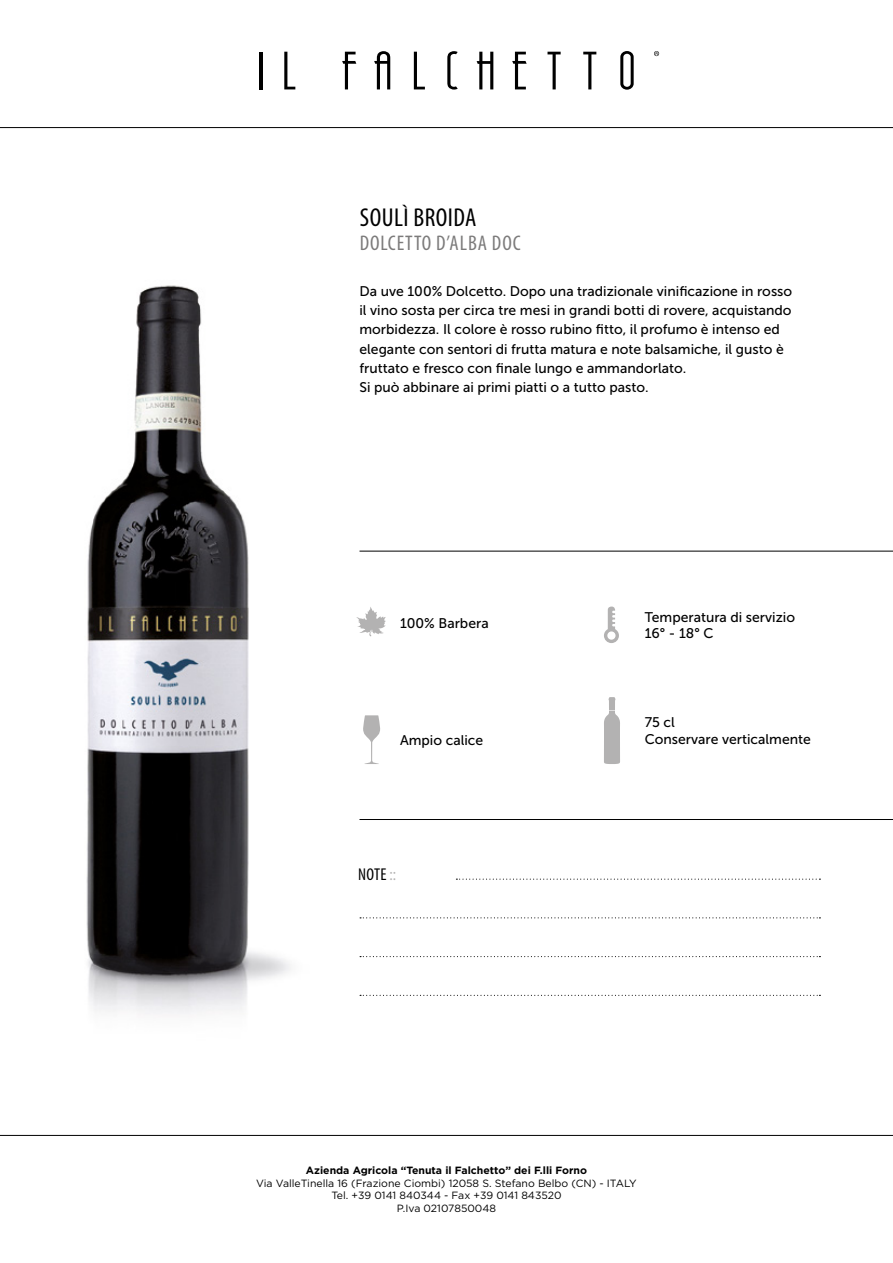
<style>
.page{position:relative;width:893px;height:1263px;background:#fff}
.page>*{position:absolute;margin:0;border:0;box-sizing:border-box;transform-origin:0 0}
.t1{font:condensed 25.95px "Myriad Pro";letter-spacing:.02em;color:#000}
.t2{font:condensed 21.3px "Myriad Pro";letter-spacing:.045em;color:#7c7b7b}
.t3{font:condensed 17.1px "Myriad Pro";color:#000}
.t4{font:13.95px/19.4px "Museo Sans 500";color:#000}
.t5{font:10.5px/12.6px "Gotham";color:#000;text-align:center}
.t6{font:700 10.5px "Gotham";color:#000}
.s1{color:#b3b2b2}
</style>
<div class="page">
<svg style="left:654px;top:51px;width:5px;height:5px"></svg>
<svg style="left:447px;top:51px;width:11px;height:39px"></svg>
<hr style="left:259px;top:52px;width:3px;height:37px;background:#000">
<svg style="left:284px;top:52px;width:11px;height:37px"></svg>
<svg style="left:342px;top:52px;width:14px;height:37px"></svg>
<svg style="left:374px;top:51px;width:16px;height:38px"></svg>
<svg style="left:414px;top:52px;width:11px;height:37px"></svg>
<svg style="left:477px;top:52px;width:16px;height:37px"></svg>
<svg style="left:512px;top:52px;width:15px;height:37px"></svg>
<svg style="left:547px;top:52px;width:14px;height:37px"></svg>
<svg style="left:583px;top:52px;width:13px;height:37px"></svg>
<svg style="left:620px;top:51px;width:14px;height:39px"></svg>
<hr style="left:0;top:127px;width:893px;height:1px;background:#000">
<hr style="left:0;top:1135px;width:893px;height:1px;background:#000">
<img style="left:86px;top:285px;width:274px;height:729px">
<hr style="left:359px;top:819px;width:534px;height:1px;background:#000">
<hr style="left:359px;top:551px;width:534px;height:1px;background:#000">
<svg style="left:456px;top:879px;width:364px;height:1px"></svg>
<svg style="left:360px;top:917px;width:460px;height:1px"></svg>
<svg style="left:360px;top:956px;width:460px;height:1px"></svg>
<svg style="left:360px;top:995px;width:460px;height:1px"></svg>
<svg style="left:604px;top:607px;width:15px;height:36px"></svg>
<svg style="left:604px;top:697px;width:16px;height:67px"></svg>
<svg style="left:356px;top:607px;width:30px;height:30px"></svg>
<svg style="left:363px;top:715px;width:17px;height:49px"></svg>
<h1 class="t1" style="left:360px;top:201px;width:118px">SOULÌ BROIDA</h1>
<h2 class="t2" style="left:360px;top:230px;width:163px">DOLCETTO D’ALBA DOC</h2>
<p class="t4" style="left:359px;top:281px;width:434px">Da uve 100% Dolcetto. Dopo una tradizionale vinificazione in rosso il vino sosta per circa tre mesi in grandi botti di rovere, acquistando morbidezza. Il colore è rosso rubino fitto, il profumo è intenso ed elegante con sentori di frutta matura e note balsamiche, il gusto è fruttato e fresco con finale lungo e ammandorlato.<br>Si può abbinare ai primi piatti o a tutto pasto.</p>
<p class="t4" style="left:400px;top:613px;width:90px">100% Barbera</p>
<p class="t4" style="left:400px;top:730px;width:85px">Ampio calice</p>
<p class="t3" style="left:358px;top:863px;width:39px">NOTE <span class="s1">::</span></p>
<p class="t4" style="left:645px;top:608px;width:152px;line-height:16.8px">Temperatura di servizio<br>16° - 18° C</p>
<p class="t4" style="left:645px;top:714px;width:168px;line-height:16.8px">75 cl<br>Conservare verticalmente</p>
<p class="t6" style="left:306px;top:1163px;width:283px">Azienda Agricola “Tenuta il Falchetto” dei F.lli Forno</p>
<p class="t5" style="left:256px;top:1176px;width:382px">Via ValleTinella 16 (Frazione Ciombi) 12058 S. Stefano Belbo (CN) - ITALY<br>Tel. +39 0141 840344 - Fax +39 0141 843520<br>P.Iva 02107850048</p>
</div>
